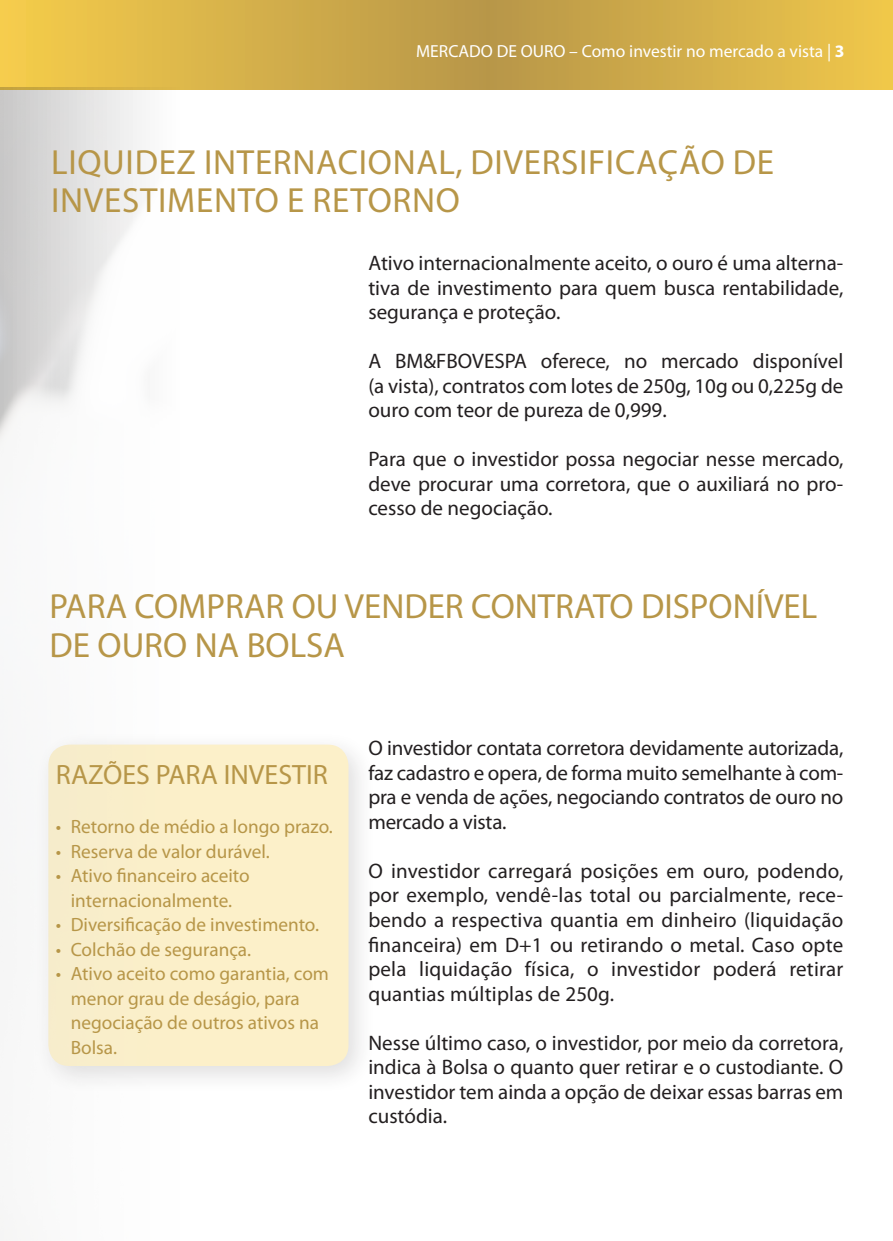
<style>
.page{position:relative;width:893px;height:1241px;background:#fff}
.page>*{position:absolute;margin:0;border:0;box-sizing:border-box;transform-origin:0 0}
.t1{font:35px/38.5px "Myriad Pro";letter-spacing:.015em;color:#b79648}
.t2{font:28px "Myriad Pro";color:#b79648}
.List_Paragraph{font:21px/24.5px "Myriad Pro";color:#231f20;text-align:justify}
.List_Paragraph-2{font:19.25px/24.5px "Myriad Pro";color:#b79648;text-align:center}
.t3{font:17.5px "Myriad Pro";color:#fff}
.s1{font-weight:700}
</style>
<div class="page">
<svg style="left:0;top:0;width:893px;height:89px;background:#d4b04a"></svg>
<div style="left:34px;top:729px;width:344px;height:365px;background:#231f20;opacity:.5"></div>
<div style="left:48px;top:744px;width:300px;height:321px;background:#fcf0c9;border-radius:21px"></div>
<img style="left:0;top:87px;width:180px;height:1007px">
<p class="t3" style="left:416px;top:40px;width:430px">MERCADO DE OURO – Como investir no mercado a vista | <span class="s1">3</span></p>
<p class="t1" style="left:51px;top:142px;width:724px">LIQUIDEZ INTERNACIONAL, DIVERSIFICAÇÃO DE<br>INVESTIMENTO E RETORNO</p>
<p class="List_Paragraph" style="left:368px;top:250px;width:476px">Ativo internacionalmente aceito, o ouro é uma alterna&shy;tiva de investimento para quem busca rentabilidade, segurança e proteção.</p>
<p class="List_Paragraph" style="left:368px;top:348px;width:476px">A BM&amp;FBOVESPA oferece, no mercado disponível (a vista), contratos com lotes de 250g, 10g ou 0,225g de ouro com teor de pureza de 0,999.</p>
<p class="List_Paragraph" style="left:368px;top:446px;width:476px">Para que o investidor possa negociar nesse mercado, deve procurar uma corretora, que o auxiliará no pro&shy;cesso de negociação.</p>
<p class="t1" style="left:50px;top:586px;width:769px">PARA COMPRAR OU VENDER CONTRATO DISPONÍVEL<br>DE OURO NA BOLSA</p>
<p class="t2" style="left:56px;top:757px;width:273px">RAZÕES PARA INVESTIR</p>
<p class="List_Paragraph-2" style="left:56px;top:814px;width:278px">• Retorno de médio a longo prazo.</p>
<p class="List_Paragraph-2" style="left:56px;top:838px;width:215px">• Reserva de valor durável.</p>
<p class="List_Paragraph-2" style="left:56px;top:863px;width:195px">• Ativo financeiro aceito internacionalmente.</p>
<p class="List_Paragraph-2" style="left:56px;top:912px;width:265px">• Diversificação de investimento.</p>
<p class="List_Paragraph-2" style="left:56px;top:936px;width:197px">• Colchão de segurança.</p>
<p class="List_Paragraph-2" style="left:71px;top:961px;width:260px;text-align:left;text-indent:-15px">• Ativo aceito como garantia, com menor grau de deságio, para negociação de outros ativos na<br>Bolsa.</p>
<p class="List_Paragraph" style="left:368px;top:735px;width:477px">O investidor contata corretora devidamente autorizada, faz cadastro e opera, de forma muito semelhante à com&shy;pra e venda de ações, negociando contratos de ouro no mercado a vista.</p>
<p class="List_Paragraph" style="left:368px;top:858px;width:477px">O investidor carregará posições em ouro, podendo, por exemplo, vendê-las total ou parcialmente, rece&shy;bendo a respectiva quantia em dinheiro (liquidação financeira) em D+1 ou retirando o metal. Caso opte pela liquidação física, o investidor poderá retirar quantias múltiplas de 250g.</p>
<p class="List_Paragraph" style="left:368px;top:1029px;width:477px">Nesse último caso, o investidor, por meio da corretora, indica à Bolsa o quanto quer retirar e o custodiante. O investidor tem ainda a opção de deixar essas barras em custódia.</p>
</div>
